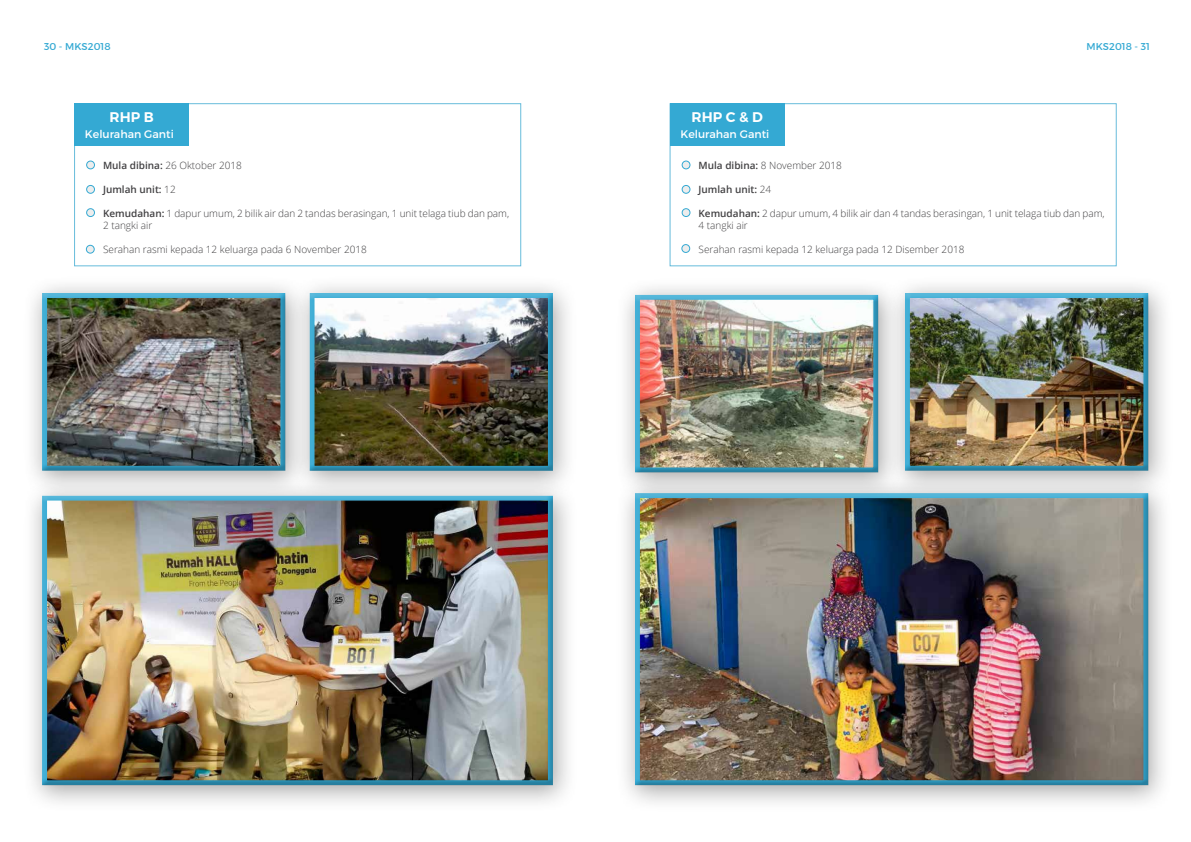
<style>
.page{position:relative;width:1191px;height:842px;background:#fff}
.page>*{position:absolute;margin:0;border:0;box-sizing:border-box;transform-origin:0 0}
.t1{font:600 14px "Montserrat";letter-spacing:.01em;color:#fff}
.t2{font:11px "Montserrat";color:#fff}
.t3{font:300 10px/12px "Open Sans";color:#414042}
.t4{font:600 10px "Open Sans";color:#414042}
.t5{font:9.9px "Montserrat";color:#34a9d3}
.s1{font-weight:600}
.s2{font-weight:300}
</style>
<div class="page">
<div style="left:74px;top:103px;width:447px;height:163px;border:1px solid #67bcdb"></div>
<div style="left:87px;top:161px;width:7px;height:8px;background:#ededed;border-radius:50%"></div>
<div style="left:86px;top:161px;width:9px;height:8px;border:1px solid #34a9d3;border-radius:50%"></div>
<div style="left:87px;top:185px;width:7px;height:8px;background:#ededed;border-radius:50%"></div>
<div style="left:86px;top:185px;width:9px;height:9px;border:1px solid #34a9d3;border-radius:50%"></div>
<div style="left:87px;top:209px;width:7px;height:8px;background:#ededed;border-radius:50%"></div>
<div style="left:86px;top:208px;width:9px;height:9px;border:1px solid #34a9d3;border-radius:50%"></div>
<div style="left:86px;top:245px;width:8px;height:8px;background:#ededed;border-radius:50%"></div>
<div style="left:86px;top:245px;width:9px;height:9px;border:1px solid #34a9d3;border-radius:50%"></div>
<div style="left:74px;top:103px;width:115px;height:43px;background:#34a9d3"></div>
<div style="left:290px;top:275px;width:288px;height:223px;background:#000;opacity:.35"></div>
<div style="left:309px;top:293px;width:245px;height:179px;background:#000;opacity:.25"></div>
<div style="left:22px;top:275px;width:288px;height:223px;background:#000;opacity:.35"></div>
<div style="left:42px;top:293px;width:244px;height:179px;background:#000;opacity:.25"></div>
<div style="left:22px;top:478px;width:556px;height:334px;background:#000;opacity:.35"></div>
<div style="left:42px;top:496px;width:512px;height:289px;background:#000;opacity:.25"></div>
<div style="left:669px;top:103px;width:447px;height:163px;border:1px solid #67bcdb"></div>
<div style="left:682px;top:161px;width:8px;height:8px;background:#ededed;border-radius:50%"></div>
<div style="left:681px;top:161px;width:9px;height:8px;border:1px solid #34a9d3;border-radius:50%"></div>
<div style="left:682px;top:185px;width:8px;height:8px;background:#ededed;border-radius:50%"></div>
<div style="left:681px;top:185px;width:9px;height:9px;border:1px solid #34a9d3;border-radius:50%"></div>
<div style="left:682px;top:209px;width:8px;height:8px;background:#ededed;border-radius:50%"></div>
<div style="left:681px;top:208px;width:9px;height:9px;border:1px solid #34a9d3;border-radius:50%"></div>
<div style="left:682px;top:245px;width:7px;height:7px;background:#ededed;border-radius:50%"></div>
<div style="left:681px;top:244px;width:9px;height:9px;border:1px solid #34a9d3;border-radius:50%"></div>
<div style="left:670px;top:103px;width:114px;height:43px;background:#34a9d3"></div>
<div style="left:615px;top:476px;width:558px;height:336px;background:#000;opacity:.35"></div>
<div style="left:634px;top:493px;width:514px;height:293px;background:#000;opacity:.25"></div>
<div style="left:885px;top:275px;width:288px;height:223px;background:#000;opacity:.35"></div>
<div style="left:904px;top:293px;width:244px;height:178px;background:#000;opacity:.25"></div>
<div style="left:615px;top:277px;width:288px;height:223px;background:#000;opacity:.35"></div>
<div style="left:634px;top:295px;width:244px;height:178px;background:#000;opacity:.25"></div>
<p class="t5" style="left:44px;top:41px;width:68px">30 - MKS2018</p>
<p class="t5" style="left:1086px;top:41px;width:65px">MKS2018 - 31</p>
<h1 class="t1" style="left:109px;top:108px;width:46px">RHP B</h1>
<p class="t2" style="left:85px;top:127px;width:90px">Kelurahan Ganti</p>
<p class="t3" style="left:103px;top:159px;width:140px"><span class="s1">Mula dibina:</span> 26 Oktober 2018</p>
<p class="t4" style="left:103px;top:182px;width:74px">Jumlah unit: <span class="s2">12</span></p>
<p class="t3" style="left:103px;top:207px;width:408px"><span class="s1">Kemudahan:</span> 1 dapur umum, 2 bilik air dan 2 tandas berasingan, 1 unit telaga tiub dan pam,<br>2 tangki air</p>
<p class="t3" style="left:103px;top:243px;width:265px">Serahan rasmi kepada 12 keluarga pada 6 November 2018</p>
<h1 class="t1" style="left:691px;top:108px;width:73px">RHP C &amp; D</h1>
<p class="t2" style="left:680px;top:127px;width:90px">Kelurahan Ganti</p>
<p class="t3" style="left:698px;top:159px;width:145px"><span class="s1">Mula dibina:</span> 8 November 2018</p>
<p class="t4" style="left:698px;top:182px;width:74px">Jumlah unit: <span class="s2">24</span></p>
<p class="t3" style="left:698px;top:207px;width:408px"><span class="s1">Kemudahan:</span> 2 dapur umum, 4 bilik air dan 4 tandas berasingan, 1 unit telaga tiub dan pam,<br>4 tangki air</p>
<p class="t3" style="left:698px;top:243px;width:267px">Serahan rasmi kepada 12 keluarga pada 12 Disember 2018</p>
</div>
